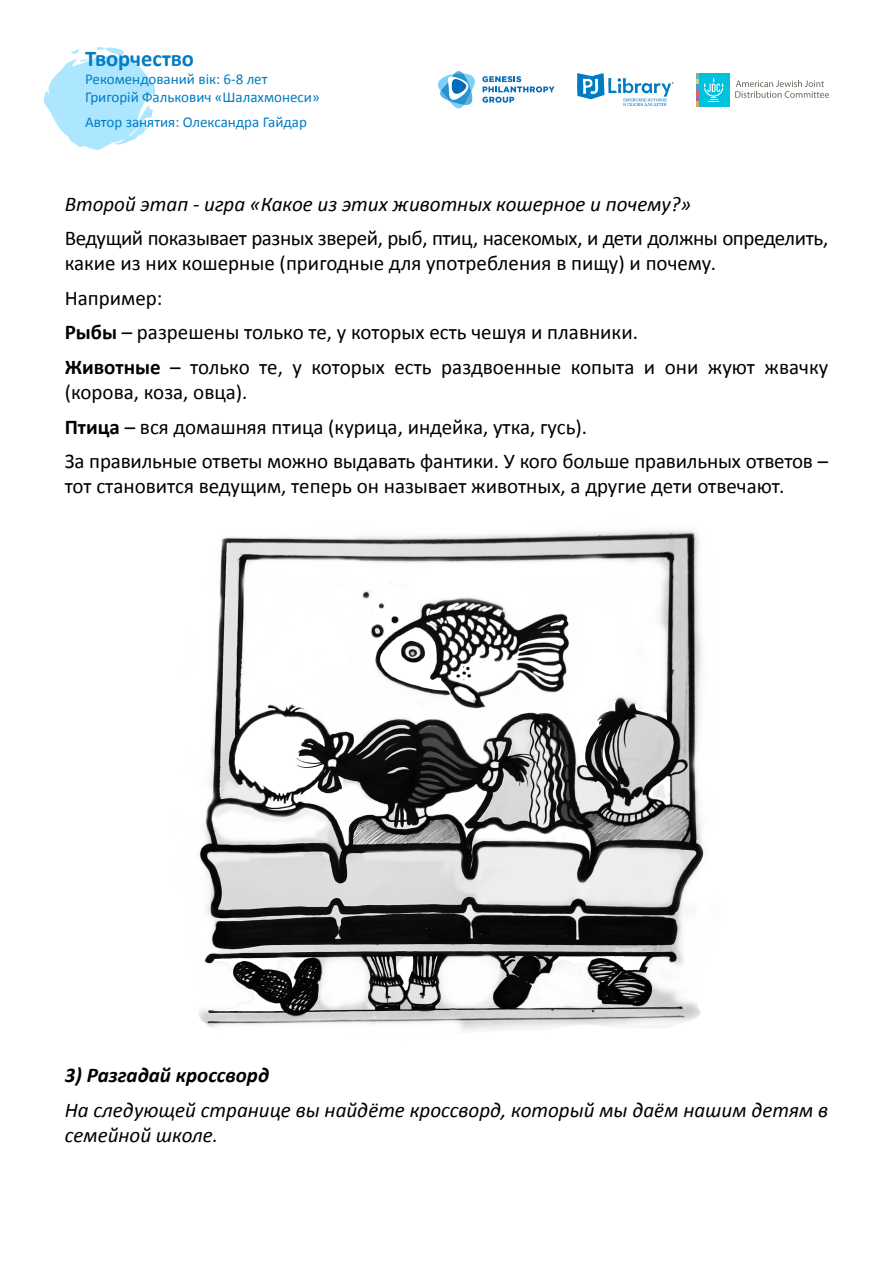
<style>
.page{position:relative;width:893px;height:1263px;background:#fff}
.page>*{position:absolute;margin:0;border:0;box-sizing:border-box;transform-origin:0 0}
.t1{font:700 22.5px "Calibri";color:#007dc3}
.t2{font:21px/34.5px "Calibri";color:#000}
.t3{font:italic 21px/25.2px "Calibri";color:#000}
.t4{font:21px/25.2px "Calibri";letter-spacing:-.02em;color:#000}
.t5{font:italic 700 21px "Calibri";color:#000}
.t6{font:15px/18px "Calibri";color:#007dc3}
.s1{font-weight:700}
</style>
<div class="page">
<img style="left:199px;top:530px;width:505px;height:502px">
<svg style="left:44px;top:47px;width:112px;height:103px"></svg>
<div style="left:698px;top:73px;width:31px;height:33px;background:#00c2df"></div>
<svg style="left:704px;top:78px;width:19px;height:24px"></svg>
<svg style="left:696px;top:73px;width:2px;height:33px"></svg>
<svg style="left:735px;top:80px;width:94px;height:18px"></svg>
<svg style="left:437px;top:71px;width:118px;height:38px"></svg>
<svg style="left:577px;top:73px;width:97px;height:33px"></svg>
<p class="t1" style="left:85px;top:44px;width:111px">Творчество</p>
<p class="t6" style="left:85px;top:70px;width:236px">Рекомендований вік: 6-8 лет<br>Григорiй Фалькович «Шалахмонеси»</p>
<p class="t6" style="left:85px;top:113px;width:223px">Автор занятия: Олександра Гайдар</p>
<p class="t3" style="left:65px;top:190px;width:628px">Второй этап - игра «Какое из этих животных кошерное и почему?»</p>
<p class="t4" style="left:65px;top:226px;width:765px">Ведущий показывает разных зверей, рыб, птиц, насекомых, и дети должны определить, какие из них кошерные (пригодные для употребления в пищу) и почему.</p>
<p class="t2" style="left:65px;top:281px;width:765px">Например:<br><span class="s1">Рыбы</span> – разрешены только те, у которых есть чешуя и плавники.<br><span class="s1">Животные</span> – только те, у которых есть раздвоенные копыта и они жуют жвачку</p>
<p class="t2" style="left:65px;top:375px;width:765px">(корова, коза, овца).<br><span class="s1">Птица</span> – вся домашняя птица (курица, индейка, утка, гусь).<br>За правильные ответы можно выдавать фантики. У кого больше правильных ответов –</p>
<p class="t2" style="left:65px;top:469px;width:721px">тот становится ведущим, теперь он называет животных, а другие дети отвечают.</p>
<p class="t5" style="left:65px;top:1062px;width:206px">3) Разгадай кроссворд</p>
<p class="t3" style="left:65px;top:1096px;width:765px">На следующей странице вы найдёте кроссворд, который мы даём нашим детям в семейной школе.</p>
</div>
